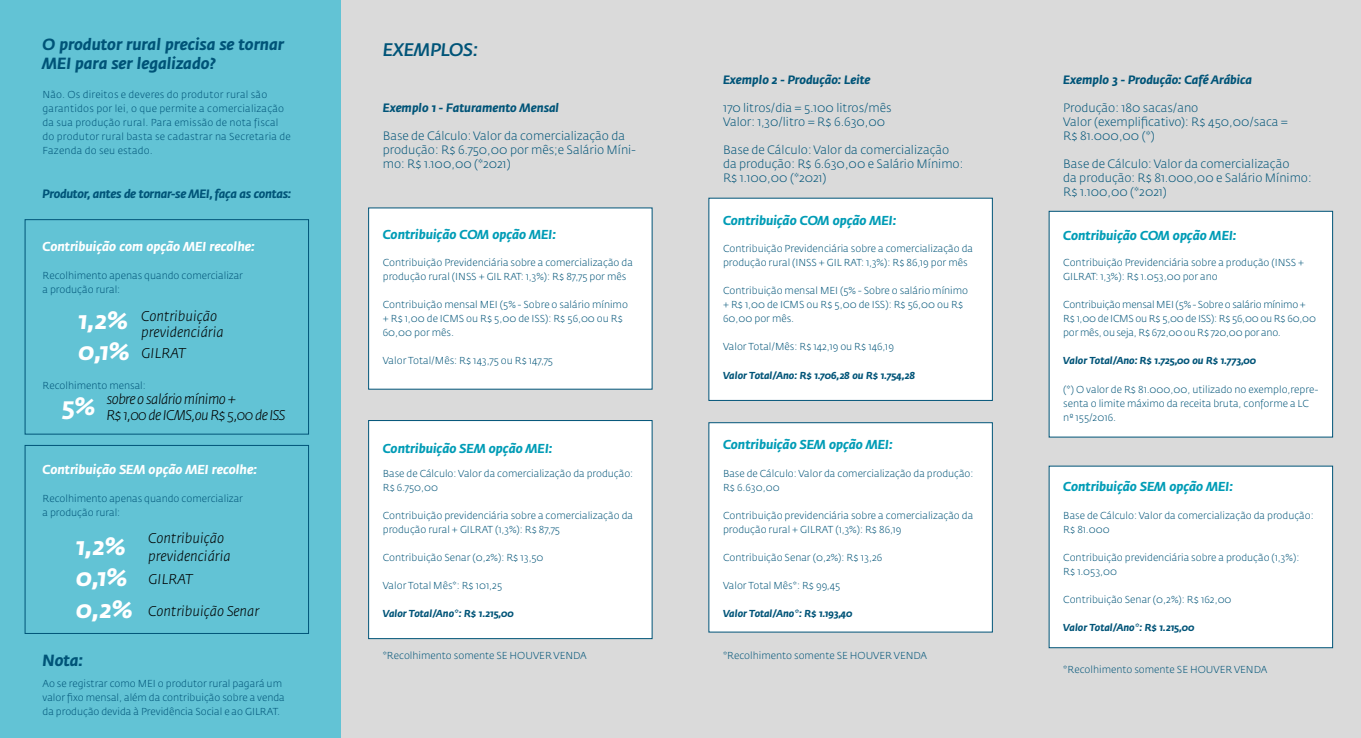
<style>
.page{position:relative;width:1361px;height:738px;background:#fff}
.page>*{position:absolute;margin:0;border:0;box-sizing:border-box;transform-origin:0 0}
.t1{font:italic 700 25px/31.5px "Fedra Sans Std";color:#fff}
.t2{font:italic 500 18px "Fedra Sans Std";color:#005478}
.t3{font:italic 700 16px/19px "Fedra Sans Std";color:#005478}
.t4{font:italic 300 14px/15.6px "Fedra Sans Std";color:#000}
.t5{font:italic 300 14px/15.6px "Fedra Sans Std";letter-spacing:-.04em;color:#000;text-align:center}
.t6{font:italic 700 12.8px "Fedra Sans Std";color:#009cb6}
.t7{font:italic 700 12.8px "Fedra Sans Std";color:#fff}
.t8{font:300 12px/14px "Fedra Sans Std";color:#005478}
.t9{font:italic 700 12px "Fedra Sans Std";color:#005478}
.t10{font:italic 700 12px "Fedra Sans Std";letter-spacing:-.02em;color:#005478}
.t11{font:300 10px/14px "Fedra Sans Std";color:#005478}
.t12{font:300 10px/14px "Fedra Sans Std";letter-spacing:.02em;color:#005478}
.t13{font:italic 700 10px "Fedra Sans Std";color:#005478}
.t14{font:300 10px/14px "Fedra Sans Std";letter-spacing:-.02em;color:#005478}
</style>
<div class="page">
<div style="left:340px;top:0;width:1021px;height:737px;background:#dadada"></div>
<div style="left:0;top:0;width:340px;height:737px;background:#62c3d5"></div>
<div style="left:1048px;top:211px;width:285px;height:226px;background:#fff;border:1px solid #005478"></div>
<div style="left:1048px;top:465px;width:285px;height:182px;background:#fff"></div>
<div style="left:708px;top:422px;width:285px;height:210px;background:#fff;border:1px solid #005478"></div>
<div style="left:708px;top:197px;width:285px;height:203px;background:#fff"></div>
<div style="left:368px;top:419px;width:284px;height:219px;background:#fff;border:1px solid #005478"></div>
<div style="left:368px;top:207px;width:284px;height:182px;background:#fff"></div>
<div style="left:25px;top:219px;width:284px;height:215px;border:1px solid #005478"></div>
<div style="left:25px;top:444px;width:284px;height:189px;border:1px solid #005478"></div>
<h3 class="t3" style="left:43px;top:34px;width:243px">O produtor rural precisa se tornar<br>MEI para ser legalizado?</h3>
<p class="t12" style="left:43px;top:88px;width:250px">Não. Os direitos e deveres do produtor rural são garantidos por lei, o que permite a comercialização da sua produção rural. Para emissão de nota fiscal do produtor rural basta se cadastrar na Secretaria de Fazenda do seu estado.</p>
<p class="t10" style="left:43px;top:186px;width:250px">Produtor, antes de tornar-se MEI, faça as contas:</p>
<p class="t7" style="left:43px;top:238px;width:214px">Contribuição com opção MEI recolhe:</p>
<p class="t11" style="left:43px;top:268px;width:202px">Recolhimento apenas quando comercializar a produção rural:</p>
<h3 class="t4" style="left:141px;top:308px;width:84px">Contribuição previdenciária</h3>
<h3 class="t4" style="left:141px;top:345px;width:46px">GILRAT</h3>
<h1 class="t1" style="left:78px;top:304px;width:53px;line-height:31px">1,2%<br>0,1%</h1>
<p class="t11" style="left:43px;top:378px;width:105px">Recolhimento mensal:</p>
<h3 class="t5" style="left:62px;top:391px;width:225px">sobre o salário mínimo +<br><sup>5%</sup> R$ 1,00 de ICMS,ou R$ 5,00 de ISS</h3>
<p class="t7" style="left:43px;top:461px;width:216px">Contribuição SEM opção MEI recolhe:</p>
<p class="t11" style="left:43px;top:491px;width:202px">Recolhimento apenas quando comercializar a produção rural:</p>
<h3 class="t4" style="left:148px;top:529px;width:84px;line-height:17.6px">Contribuição previdenciária</h3>
<h3 class="t4" style="left:148px;top:571px;width:46px">GILRAT</h3>
<h3 class="t4" style="left:148px;top:602px;width:113px">Contribuição Senar</h3>
<h1 class="t1" style="left:76px;top:530px;width:58px">1,2%<br>0,1%<br>0,2%</h1>
<h3 class="t3" style="left:43px;top:650px;width:42px">Nota:</h3>
<p class="t11" style="left:43px;top:676px;width:244px">Ao se registrar como MEI o produtor rural pagará um valor fixo mensal, além da contribuição sobre a venda da produção devida à Previdência Social e ao GILRAT.</p>
<h2 class="t2" style="left:383px;top:38px;width:97px">EXEMPLOS:</h2>
<p class="t9" style="left:383px;top:100px;width:178px">Exemplo 1 - Faturamento Mensal</p>
<p class="t8" style="left:383px;top:129px;width:254px">Base de Cálculo: Valor da comercialização da produção: R$ 6.750,00 por mês;e Salário Míni&shy;mo: R$ 1.100,00 (*2021)</p>
<p class="t6" style="left:383px;top:226px;width:175px">Contribuição COM opção MEI:</p>
<p class="t11" style="left:383px;top:256px;width:252px">Contribuição Previdenciária sobre a comercialização da produção rural (INSS + GIL RAT: 1,3%): R$ 87,75 por mês</p>
<p class="t11" style="left:383px;top:298px;width:247px">Contribuição mensal MEI (5% - Sobre o salário mínimo + R$ 1,00 de ICMS ou R$ 5,00 de ISS): R$ 56,00 ou R$<br>60,00 por mês.</p>
<p class="t11" style="left:383px;top:354px;width:172px">Valor Total/Mês: R$ 143,75 ou R$ 147,75</p>
<p class="t6" style="left:383px;top:439px;width:171px">Contribuição SEM opção MEI:</p>
<p class="t11" style="left:383px;top:466px;width:252px">Base de Cálculo: Valor da comercialização da produção:<br>R$ 6.750,00</p>
<p class="t11" style="left:383px;top:508px;width:252px">Contribuição previdenciária sobre a comercialização da produção rural + GILRAT (1,3%): R$ 87,75</p>
<p class="t11" style="left:383px;top:550px;width:162px">Contribuição Senar (0,2%): R$ 13,50</p>
<p class="t11" style="left:383px;top:578px;width:121px">Valor Total Mês*: R$ 101,25</p>
<p class="t13" style="left:383px;top:606px;width:133px">Valor Total/Ano*: R$ 1.215,00</p>
<p class="t11" style="left:383px;top:648px;width:205px">*Recolhimento somente SE HOUVER VENDA</p>
<p class="t9" style="left:723px;top:72px;width:149px">Exemplo 2 - Produção: Leite</p>
<p class="t8" style="left:723px;top:101px;width:170px">170 litros/dia = 5.100 litros/mês<br>Valor: 1,30/litro = R$ 6.630,00</p>
<p class="t8" style="left:723px;top:143px;width:242px">Base de Cálculo: Valor da comercialização da produção: R$ 6.630,00 e Salário Mínimo:<br>R$ 1.100,00 (*2021)</p>
<p class="t6" style="left:723px;top:212px;width:175px">Contribuição COM opção MEI:</p>
<p class="t11" style="left:723px;top:242px;width:252px">Contribuição Previdenciária sobre a comercialização da produção rural (INSS + GIL RAT: 1,3%): R$ 86,19 por mês</p>
<p class="t11" style="left:723px;top:284px;width:247px">Contribuição mensal MEI (5% - Sobre o salário mínimo + R$ 1,00 de ICMS ou R$ 5,00 de ISS): R$ 56,00 ou R$<br>60,00 por mês.</p>
<p class="t11" style="left:723px;top:340px;width:172px">Valor Total/Mês: R$ 142,19 ou R$ 146,19</p>
<p class="t13" style="left:723px;top:368px;width:194px">Valor Total/Ano: R$ 1.706,28 ou R$ 1.754,28</p>
<p class="t6" style="left:723px;top:436px;width:171px">Contribuição SEM opção MEI:</p>
<p class="t11" style="left:723px;top:466px;width:252px">Base de Cálculo: Valor da comercialização da produção:<br>R$ 6.630,00</p>
<p class="t11" style="left:723px;top:508px;width:252px">Contribuição previdenciária sobre a comercialização da produção rural + GILRAT (1,3%): R$ 86,19</p>
<p class="t11" style="left:723px;top:550px;width:161px">Contribuição Senar (0,2%): R$ 13,26</p>
<p class="t11" style="left:723px;top:578px;width:119px">Valor Total Mês*: R$ 99,45</p>
<p class="t13" style="left:723px;top:606px;width:131px">Valor Total/Ano*: R$ 1.193,40</p>
<p class="t11" style="left:723px;top:648px;width:205px">*Recolhimento somente SE HOUVER VENDA</p>
<p class="t9" style="left:1063px;top:72px;width:190px">Exemplo 3 - Produção: Café Arábica</p>
<p class="t8" style="left:1063px;top:101px;width:226px">Produção: 180 sacas/ano<br>Valor (exemplificativo): R$ 450,00/saca =<br>R$ 81.000,00 (*)</p>
<p class="t8" style="left:1063px;top:157px;width:250px">Base de Cálculo: Valor da comercialização<br>da produção: R$ 81.000,00 e Salário Mínimo:<br>R$ 1.100,00 (*2021)</p>
<p class="t6" style="left:1063px;top:227px;width:175px">Contribuição COM opção MEI:</p>
<p class="t11" style="left:1063px;top:256px;width:242px">Contribuição Previdenciária sobre a produção (INSS +<br>GILRAT: 1,3%): R$ 1.053,00 por ano</p>
<p class="t14" style="left:1063px;top:298px;width:254px">Contribuição mensal MEI (5% - Sobre o salário mínimo +<br>R$ 1,00 de ICMS ou R$ 5,00 de ISS): R$ 56,00 ou R$ 60,00 por mês, ou seja, R$ 672,00 ou R$ 720,00 por ano.</p>
<p class="t13" style="left:1063px;top:354px;width:194px">Valor Total/Ano: R$ 1.725,00 ou R$ 1.773,00</p>
<p class="t11" style="left:1063px;top:382px;width:256px">(*) O valor de R$ 81.000,00, utilizado no exemplo,repre&shy;senta o limite máximo da receita bruta, conforme a LC nº 155/2016.</p>
<p class="t6" style="left:1063px;top:478px;width:171px">Contribuição SEM opção MEI:</p>
<p class="t11" style="left:1063px;top:508px;width:252px">Base de Cálculo: Valor da comercialização da produção:<br>R$ 81.000</p>
<p class="t11" style="left:1063px;top:550px;width:238px">Contribuição previdenciária sobre a produção (1,3%):<br>R$ 1.053,00</p>
<p class="t11" style="left:1063px;top:592px;width:170px">Contribuição Senar (0,2%): R$ 162,00</p>
<p class="t13" style="left:1063px;top:620px;width:133px">Valor Total/Ano*: R$ 1.215,00</p>
<p class="t11" style="left:1063px;top:662px;width:205px">*Recolhimento somente SE HOUVER VENDA</p>
</div>
